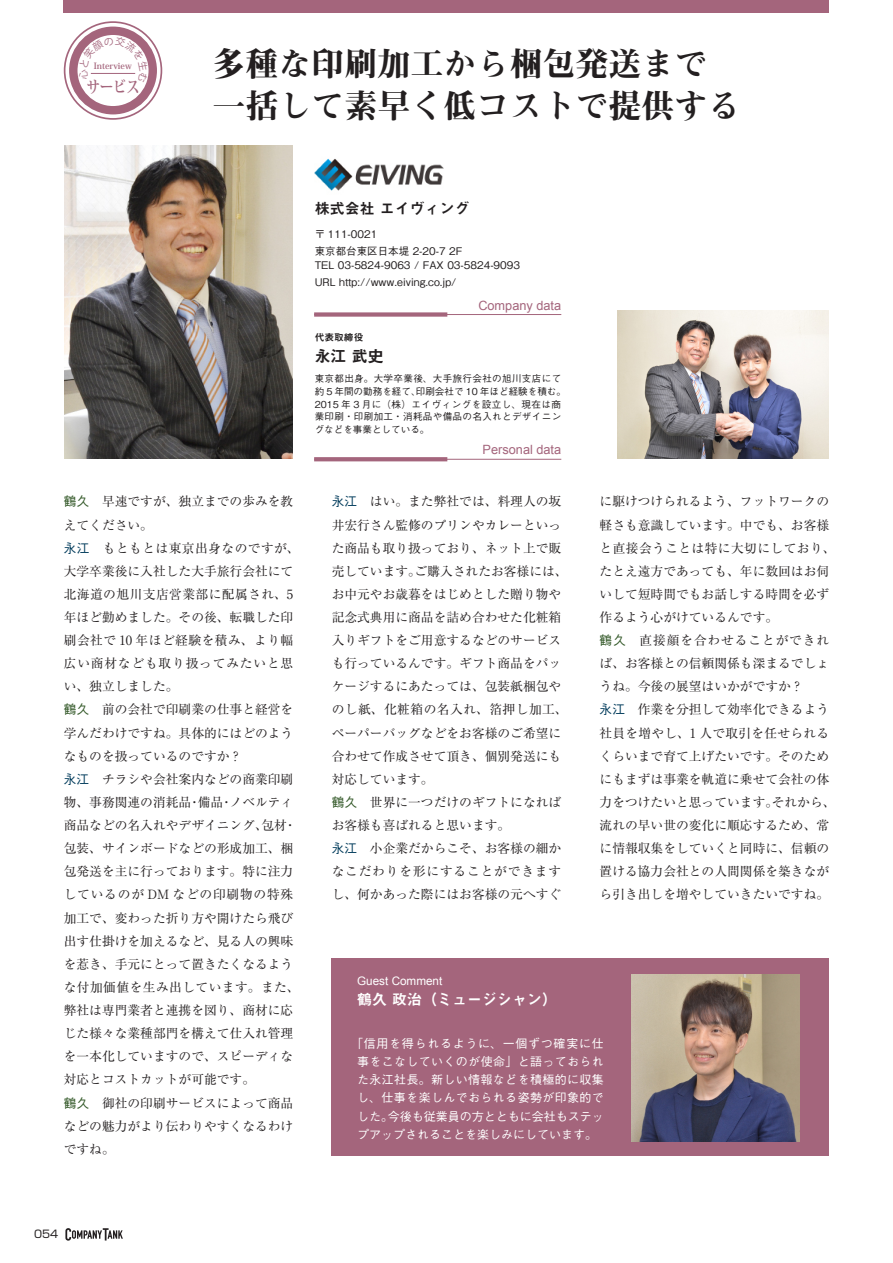
<style>
.page{position:relative;width:893px;height:1263px;background:#fff}
.page>*{position:absolute;margin:0;border:0;box-sizing:border-box;transform-origin:0 0}
.t1{font:33px "Midashi Min Pro MA31";color:#231f20}
.t2{font:700 16.5px "Koz Min Pro";color:#a4657c;scale:.8 1}
.t3{font:15.9px "Midashi Go Pro MB31";color:#231f20}
.t4{font:15px "Midashi Go Pro MB31";color:#fff}
.t5{font:15px "Midashi Go Pro MB31";color:#231f20}
.t6{font:12.75px/23.1px "Ryumin Pro";color:#231f20}
.t7{font:12.75px/23.1px "Ryumin Pro";letter-spacing:.035em;color:#231f20}
.t8{font:12.75px "Arial";color:#a4657c}
.t9{font:500 12px/18px "Gothic BBB Pro";letter-spacing:.03em;color:#fff;text-align:center}
.t10{font:11.7px "Arial";color:#fff}
.t11{font:10.65px "Shin Go Pro";color:#231f20}
.t12{font:500 10.5px "Gothic BBB Pro";color:#231f20}
.t13{font:9.75px "Midashi Go Pro MB31";color:#231f20}
.t14{font:500 9.6px/12.8px "Gothic BBB Pro";letter-spacing:.035em;color:#231f20}
.t15{font:700 8.55px "Koz Min Pro";color:#a4657c}
.s1{font-family:"Gothic BBB Pro";font-weight:500;color:#305625}
.s2{font-family:"Gothic BBB Pro";font-weight:500;color:#003b5b}
</style>
<div class="page">
<svg style="left:65px;top:1228px;width:58px;height:12px"></svg>
<div style="left:64px;top:0;width:765px;height:13px;background:#a4657c"></div>
<svg style="left:65px;top:22px;width:96px;height:97px"></svg>
<div style="left:64px;top:21px;width:98px;height:99px;border:2px solid #a4657c;border-radius:50%"></div>
<svg style="left:73px;top:31px;width:80px;height:79px"></svg>
<div style="left:69px;top:27px;width:88px;height:87px;border:8px solid #a4657c;border-radius:50%"></div>
<img style="left:315px;top:158px;width:129px;height:33px">
<div style="left:332px;top:958px;width:497px;height:197px;background:#a4657c"></div>
<img style="left:65px;top:146px;width:228px;height:313px">
<hr style="left:314px;top:314px;width:247px;height:1px;background:#a4657c">
<hr style="left:314px;top:459px;width:247px;height:1px;background:#a4657c">
<img style="left:617px;top:310px;width:211px;height:149px">
<img style="left:631px;top:975px;width:169px;height:167px">
<div style="left:314px;top:312px;width:133px;height:5px;background:#a4657c"></div>
<svg style="left:314px;top:457px;width:133px;height:4px"></svg>
<svg style="left:78px;top:36px;width:70px;height:62px"></svg>
<p class="t15" style="left:94px;top:60px;width:39px">Interview</p>
<p class="t2" style="left:87px;top:74px;width:68px">サービス</p>
<p class="t1" style="left:213px;top:38px;width:496px">多種な印刷加工から梱包発送まで</p>
<p class="t1" style="left:213px;top:81px;width:529px">一括して素早く低コストで提供する</p>
<p class="t5" style="left:315px;top:197px;width:156px">株式会社 エイヴィング</p>
<p class="t12" style="left:315px;top:226px;width:75px">〒 111-0021　</p>
<p class="t12" style="left:315px;top:243px;width:149px">東京都台東区日本堤 2-20-7 2F</p>
<p class="t12" style="left:315px;top:256px;width:207px">TEL 03-5824-9063 / FAX 03-5824-9093</p>
<p class="t12" style="left:315px;top:273px;width:143px">URL http://www.eiving.co.jp/</p>
<p class="t8" style="left:478px;top:298px;width:84px">Company data</p>
<p class="t13" style="left:315px;top:329px;width:50px">代表取締役</p>
<p class="t3" style="left:315px;top:343px;width:71px">永江 武史</p>
<p class="t14" style="left:315px;top:371px;width:253px">東京都出身。大学卒業後、大手旅行会社の旭川支店にて約 5 年間の勤務を経て、印刷会社で 10 年ほど経験を積む。<br>2015 年 3 月に（株）エイヴィングを設立し、現在は商業印刷・印刷加工・消耗品や備品の名入れとデザイニングなどを事業としている。</p>
<p class="t8" style="left:483px;top:441px;width:80px">Personal data</p>
<p class="t6" style="left:64px;top:489px;width:231px"><span class="s1">鶴久</span>　早速ですが、独立までの歩みを教えてください。</p>
<p class="t7" style="left:64px;top:535px;width:237px"><span class="s2">永江</span>　もともとは東京出身なのですが、大学卒業後に入社した大手旅行会社にて北海道の旭川支店営業部に配属され、5年ほど勤めました。その後、転職した印刷会社で 10 年ほど経験を積み、より幅広い商材なども取り扱ってみたいと思い、独立しました。</p>
<p class="t6" style="left:64px;top:697px;width:231px;text-align:justify"><span class="s1">鶴久</span>　前の会社で印刷業の仕事と経営を学んだわけですね。具体的にはどのようなものを扱っているのですか？</p>
<p class="t6" style="left:64px;top:767px;width:237px"><span class="s2">永江</span>　チラシや会社案内などの商業印刷物、事務関連の消耗品・備品・ノベルティ商品などの名入れやデザイニング、包材・包装、サインボードなどの形成加工、梱包発送を主に行っております。特に注力しているのが DM などの印刷物の特殊加工で、変わった折り方や開けたら飛び出す仕掛けを加えるなど、見る人の興味を惹き、手元にとって置きたくなるような付加価値を生み出しています。また、弊社は専門業者と連携を図り、商材に応じた様々な業種部門を構えて仕入れ管理を一本化していますので、スピーディな対応とコストカットが可能です。</p>
<p class="t6" style="left:64px;top:1090px;width:231px;text-align:justify"><span class="s1">鶴久</span>　御社の印刷サービスによって商品などの魅力がより伝わりやすくなるわけですね。</p>
<p class="t11" style="left:34px;top:1225px;width:26px">054</p>
<p class="t6" style="left:332px;top:489px;width:238px"><span class="s2">永江</span>　はい。また弊社では、料理人の坂井宏行さん監修のプリンやカレーといった商品も取り扱っており、ネット上で販売しています。ご購入されたお客様には、お中元やお歳暮をはじめとした贈り物や記念式典用に商品を詰め合わせた化粧箱入りギフトをご用意するなどのサービスも行っているんです。ギフト商品をパッケージするにあたっては、包装紙梱包やのし紙、化粧箱の名入れ、箔押し加工、ペーパーバッグなどをお客様のご希望に合わせて作成させて頂き、個別発送にも対応しています。</p>
<p class="t6" style="left:332px;top:790px;width:231px"><span class="s1">鶴久</span>　世界に一つだけのギフトになればお客様も喜ばれると思います。</p>
<p class="t6" style="left:332px;top:836px;width:231px;text-align:justify"><span class="s2">永江</span>　小企業だからこそ、お客様の細かなこだわりを形にすることができますし、何かあった際にはお客様の元へすぐ</p>
<p class="t10" style="left:357px;top:974px;width:87px">Guest Comment</p>
<p class="t4" style="left:357px;top:987px;width:201px">鶴久 政治（ミュージシャン）</p>
<p class="t6" style="left:600px;top:489px;width:237px">に駆けつけられるよう、フットワークの軽さも意識しています。中でも、お客様と直接会うことは特に大切にしており、たとえ遠方であっても、年に数回はお伺いして短時間でもお話しする時間を必ず作るよう心がけているんです。</p>
<p class="t6" style="left:600px;top:628px;width:231px;text-align:justify"><span class="s1">鶴久</span>　直接顔を合わせることができれば、お客様との信頼関係も深まるでしょうね。今後の展望はいかがですか？</p>
<p class="t6" style="left:600px;top:697px;width:237px"><span class="s2">永江</span>　作業を分担して効率化できるよう社員を増やし、1 人で取引を任せられるくらいまで育て上げたいです。そのためにもまずは事業を軌道に乗せて会社の体力をつけたいと思っています。それから、流れの早い世の変化に順応するため、常に情報収集をしていくと同時に、信頼の置ける協力会社との人間関係を築きながら引き出しを増やしていきたいですね。</p>
<p class="t9" style="left:351px;top:1033px;width:254px">「信用を得られるように、一個ずつ確実に仕事をこなしていくのが使命」と語っておられた永江社長。新しい情報などを積極的に収集し、仕事を楽しんでおられる姿勢が印象的でした。今後も従業員の方とともに会社もステップアップされることを楽しみにしています。</p>
</div>
